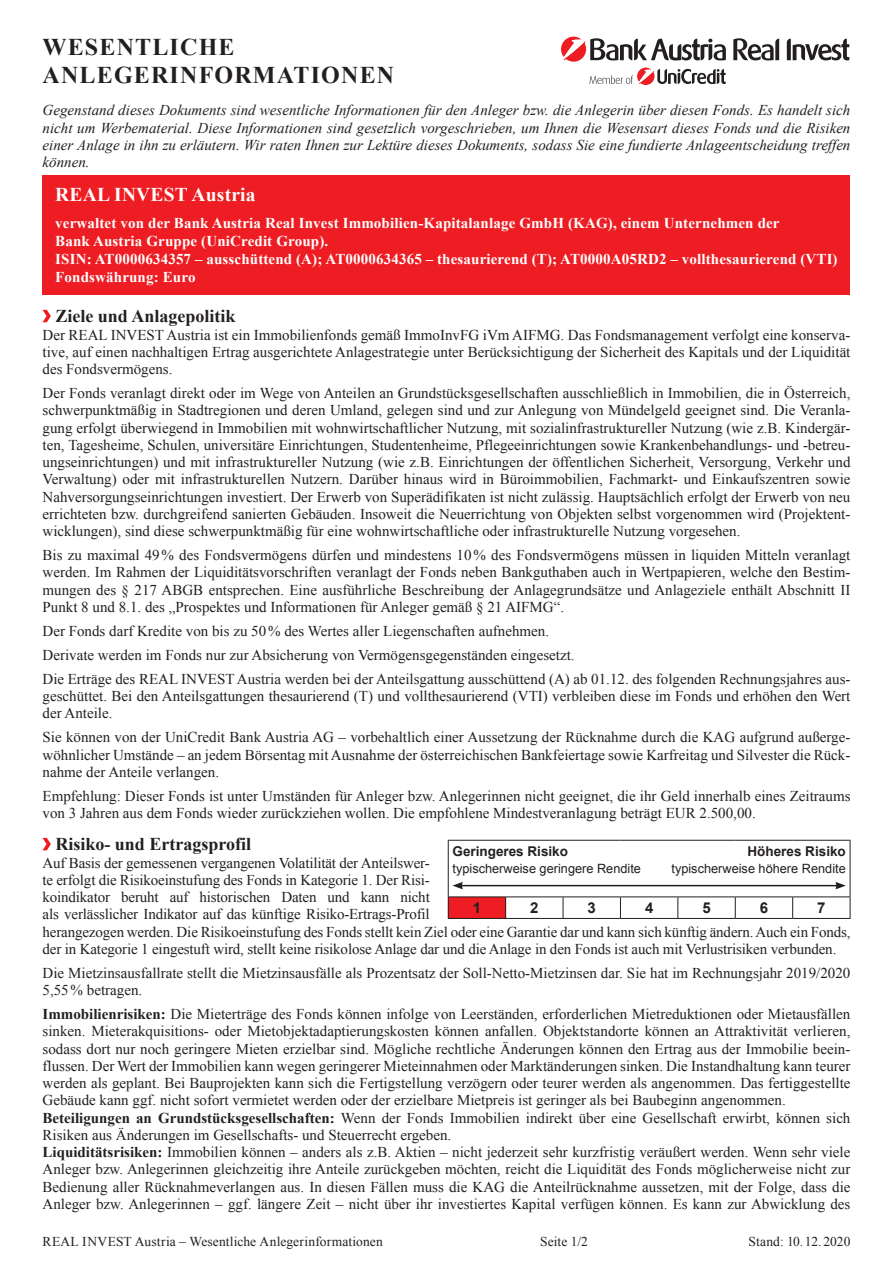
<style>
.page{position:relative;width:893px;height:1263px;background:#fff}
.page>*{position:absolute;margin:0;border:0;box-sizing:border-box;transform-origin:0 0}
.t1{font:700 24px/28.5px "Times New Roman";letter-spacing:.05em;color:#231f20}
.t2{font:700 19.5px "Times New Roman";letter-spacing:.01em;color:#fff}
.t3{font:700 18px "Times New Roman";color:#231f20}
.t4{font:15px/17.2px "Times New Roman";color:#231f20}
.t5{font:italic 15px/17.2px "Times New Roman";color:#231f20;text-align:justify}
.t6{font:700 15px/18px "Times New Roman";letter-spacing:.01em;color:#fff}
.t7{font:700 15px "Arial";color:#231f20}
.t8{font:13.5px "Times New Roman";letter-spacing:.005em;color:#231f20}
.t9{font:700 13.5px "Arial";color:#231f20}
.t10{font:12.75px "Arial";color:#231f20}
.s1{font-weight:700}
</style>
<div class="page">
<svg style="left:43px;top:310px;width:8px;height:12px"></svg>
<svg style="left:43px;top:838px;width:8px;height:12px"></svg>
<div style="left:43px;top:175px;width:807px;height:120px;background:#ee1d23"></div>
<div style="left:448px;top:897px;width:58px;height:21px;background:#ee1d23"></div>
<hr style="left:448px;top:840px;width:58px;height:1px;background:#231f20">
<hr style="left:448px;top:841px;width:1px;height:55px;background:#231f20">
<hr style="left:506px;top:840px;width:57px;height:1px;background:#231f20">
<hr style="left:563px;top:840px;width:57px;height:1px;background:#231f20">
<hr style="left:620px;top:840px;width:58px;height:1px;background:#231f20">
<hr style="left:678px;top:840px;width:57px;height:1px;background:#231f20">
<hr style="left:735px;top:840px;width:58px;height:1px;background:#231f20">
<hr style="left:793px;top:840px;width:57px;height:1px;background:#231f20">
<hr style="left:850px;top:841px;width:1px;height:55px;background:#231f20">
<hr style="left:448px;top:896px;width:58px;height:1px;background:#231f20">
<svg style="left:448px;top:897px;width:1px;height:21px"></svg>
<hr style="left:506px;top:896px;width:57px;height:1px;background:#231f20">
<svg style="left:505px;top:897px;width:1px;height:21px"></svg>
<hr style="left:563px;top:896px;width:57px;height:1px;background:#231f20">
<svg style="left:563px;top:897px;width:1px;height:21px"></svg>
<hr style="left:620px;top:896px;width:58px;height:1px;background:#231f20">
<svg style="left:620px;top:897px;width:1px;height:21px"></svg>
<hr style="left:678px;top:896px;width:57px;height:1px;background:#231f20">
<svg style="left:677px;top:897px;width:1px;height:21px"></svg>
<hr style="left:735px;top:896px;width:58px;height:1px;background:#231f20">
<svg style="left:735px;top:897px;width:1px;height:21px"></svg>
<hr style="left:793px;top:896px;width:57px;height:1px;background:#231f20">
<svg style="left:792px;top:897px;width:1px;height:21px"></svg>
<svg style="left:850px;top:897px;width:1px;height:21px"></svg>
<hr style="left:448px;top:918px;width:58px;height:1px;background:#231f20">
<hr style="left:506px;top:918px;width:57px;height:1px;background:#231f20">
<hr style="left:563px;top:918px;width:57px;height:1px;background:#231f20">
<hr style="left:620px;top:918px;width:58px;height:1px;background:#231f20">
<hr style="left:678px;top:918px;width:57px;height:1px;background:#231f20">
<hr style="left:735px;top:918px;width:58px;height:1px;background:#231f20">
<hr style="left:793px;top:918px;width:57px;height:1px;background:#231f20">
<hr style="left:461px;top:885px;width:377px;height:1px;background:#231f20">
<svg style="left:452px;top:882px;width:11px;height:7px"></svg>
<svg style="left:835px;top:882px;width:11px;height:7px"></svg>
<svg style="left:733px;top:38px;width:46px;height:22px"></svg>
<svg style="left:787px;top:39px;width:62px;height:21px"></svg>
<svg style="left:561px;top:37px;width:165px;height:25px"></svg>
<svg style="left:589px;top:68px;width:137px;height:17px"></svg>
<h1 class="t1" style="left:43px;top:32px;width:353px">WESENTLICHE<br>ANLEGERINFORMATIONEN</h1>
<p class="t5" style="left:43px;top:101px;width:809px">Gegenstand dieses Dokuments sind wesentliche Informationen für den Anleger bzw. die Anlegerin über diesen Fonds. Es handelt sich nicht um Werbematerial. Diese Informationen sind gesetzlich vorgeschrieben, um Ihnen die Wesensart dieses Fonds und die Risiken einer Anlage in ihn zu erläutern. Wir raten Ihnen zur Lektüre dieses Dokuments, sodass Sie eine fundierte Anlageentscheidung treffen können.</p>
<h2 class="t2" style="left:55px;top:181px;width:202px">REAL INVEST Austria</h2>
<p class="t6" style="left:55px;top:214px;width:784px">verwaltet von der Bank Austria Real Invest Immobilien-Kapitalanlage GmbH (KAG), einem Unternehmen der<br>Bank Austria Gruppe (UniCredit Group).<br>ISIN: AT0000634357 – ausschüttend (A); AT0000634365 – thesaurierend (T); AT0000A05RD2 – vollthesaurierend (VTI)<br>Fondswährung: Euro</p>
<p class="t3" style="left:55px;top:304px;width:182px">Ziele und Anlagepolitik</p>
<p class="t4" style="left:43px;top:326px;width:809px;text-align:justify">Der REAL INVEST Austria ist ein Immobilienfonds gemäß ImmoInvFG iVm AIFMG. Das Fondsmanagement verfolgt eine konserva&shy;tive, auf einen nachhaltigen Ertrag ausgerichtete Anlagestrategie unter Berücksichtigung der Sicherheit des Kapitals und der Liquidität des Fondsvermögens.</p>
<p class="t4" style="left:43px;top:384px;width:809px;text-align:justify">Der Fonds veranlagt direkt oder im Wege von Anteilen an Grundstücksgesellschaften ausschließlich in Immobilien, die in Österreich, schwerpunktmäßig in Stadtregionen und deren Umland, gelegen sind und zur Anlegung von Mündelgeld geeignet sind. Die Veranla&shy;gung erfolgt überwiegend in Immobilien mit wohnwirtschaftlicher Nutzung, mit sozialinfrastruktureller Nutzung (wie z.B. Kindergär&shy;ten, Tagesheime, Schulen, universitäre Einrichtungen, Studentenheime, Pflegeeinrichtungen sowie Krankenbehandlungs- und -betreu&shy;ungseinrichtungen) und mit infrastruktureller Nutzung (wie z.B. Einrichtungen der öffentlichen Sicherheit, Versorgung, Verkehr und Verwaltung) oder mit infrastrukturellen Nutzern. Darüber hinaus wird in Büroimmobilien, Fachmarkt- und Einkaufszentren sowie Nahversorgungseinrichtungen investiert. Der Erwerb von Superädifikaten ist nicht zulässig. Hauptsächlich erfolgt der Erwerb von neu errichteten bzw. durchgreifend sanierten Gebäuden. Insoweit die Neuerrichtung von Objekten selbst vorgenommen wird (Projektent&shy;wicklungen), sind diese schwerpunktmäßig für eine wohnwirtschaftliche oder infrastrukturelle Nutzung vorgesehen.</p>
<p class="t4" style="left:43px;top:546px;width:809px;text-align:justify">Bis zu maximal 49% des Fondsvermögens dürfen und mindestens 10% des Fondsvermögens müssen in liquiden Mitteln veranlagt werden. Im Rahmen der Liquiditätsvorschriften veranlagt der Fonds neben Bankguthaben auch in Wertpapieren, welche den Bestim&shy;mungen des § 217 ABGB entsprechen. Eine ausführliche Beschreibung der Anlagegrundsätze und Anlageziele enthält Abschnitt II Punkt 8 und 8.1. des „Prospektes und Informationen für Anleger gemäß § 21 AIFMG“.</p>
<p class="t4" style="left:43px;top:619px;width:809px;line-height:24px">Der Fonds darf Kredite von bis zu 50% des Wertes aller Liegenschaften aufnehmen.<br>Derivate werden im Fonds nur zur Absicherung von Vermögensgegenständen eingesetzt.<br>Die Erträge des REAL INVEST Austria werden bei der Anteilsgattung ausschüttend (A) ab 01.12. des folgenden Rechnungsjahres aus-</p>
<p class="t4" style="left:43px;top:687px;width:809px">geschüttet. Bei den Anteilsgattungen thesaurierend (T) und vollthesaurierend (VTI) verbleiben diese im Fonds und erhöhen den Wert der Anteile.</p>
<p class="t4" style="left:43px;top:728px;width:809px;text-align:justify">Sie können von der UniCredit Bank Austria AG – vorbehaltlich einer Aussetzung der Rücknahme durch die KAG aufgrund außerge&shy;wöhnlicher Umstände – an jedem Börsentag mit Ausnahme der österreichischen Bankfeiertage sowie Karfreitag und Silvester die Rück&shy;nahme der Anteile verlangen.</p>
<p class="t4" style="left:43px;top:787px;width:809px">Empfehlung: Dieser Fonds ist unter Umständen für Anleger bzw. Anlegerinnen nicht geeignet, die ihr Geld innerhalb eines Zeitraums von 3 Jahren aus dem Fonds wieder zurückziehen wollen. Die empfohlene Mindestveranlagung beträgt EUR 2.500,00.</p>
<p class="t3" style="left:55px;top:832px;width:197px">Risiko- und Ertragsprofil</p>
<p class="t4" style="left:43px;top:854px;width:809px">Auf Basis der gemessenen vergangenen Volatilität der Anteilswer-<br>te erfolgt die Risikoeinstufung des Fonds in Kategorie 1. Der Risi-<br>koindikator beruht auf historischen Daten und kann nicht<br>als verlässlicher Indikator auf das künftige Risiko-Ertrags-Profil<br>herangezogen werden. Die Risikoeinstufung des Fonds stellt kein Ziel oder eine Garantie dar und kann sich künftig ändern. Auch ein Fonds, der in Kategorie 1 eingestuft wird, stellt keine risikolose Anlage dar und die Anlage in den Fonds ist auch mit Verlustrisiken verbunden.</p>
<p class="t4" style="left:43px;top:964px;width:809px">Die Mietzinsausfallrate stellt die Mietzinsausfälle als Prozentsatz der Soll-Netto-Mietzinsen dar. Sie hat im Rechnungsjahr 2019/2020<br>5,55% betragen.</p>
<p class="t4" style="left:43px;top:1005px;width:809px"><span class="s1">Immobilienrisiken:</span> Die Mieterträge des Fonds können infolge von Leerständen, erforderlichen Mietreduktionen oder Mietausfällen sinken. Mieterakquisitions- oder Mietobjektadaptierungskosten können anfallen. Objektstandorte können an Attraktivität verlieren, sodass dort nur noch geringere Mieten erzielbar sind. Mögliche rechtliche Änderungen können den Ertrag aus der Immobilie beein&shy;flussen. Der Wert der Immobilien kann wegen geringerer Mieteinnahmen oder Marktänderungen sinken. Die Instandhaltung kann teurer werden als geplant. Bei Bauprojekten kann sich die Fertigstellung verzögern oder teurer werden als angenommen. Das fertiggestellte Gebäude kann ggf. nicht sofort vermietet werden oder der erzielbare Mietpreis ist geringer als bei Baubeginn angenommen.<br><span class="s1">Beteiligungen an Grundstücksgesellschaften:</span> Wenn der Fonds Immobilien indirekt über eine Gesellschaft erwirbt, können sich Risiken aus Änderungen im Gesellschafts- und Steuerrecht ergeben.<br><span class="s1">Liquiditätsrisiken:</span> Immobilien können – anders als z.B. Aktien – nicht jederzeit sehr kurzfristig veräußert werden. Wenn sehr viele Anleger bzw. Anlegerinnen gleichzeitig ihre Anteile zurückgeben möchten, reicht die Liquidität des Fonds möglicherweise nicht zur Bedienung aller Rücknahmeverlangen aus. In diesen Fällen muss die KAG die Anteilrücknahme aussetzen, mit der Folge, dass die Anleger bzw. Anlegerinnen – ggf. längere Zeit – nicht über ihr investiertes Kapital verfügen können. Es kann zur Abwicklung des</p>
<p class="t9" style="left:452px;top:843px;width:117px">Geringeres Risiko</p>
<p class="t9" style="left:747px;top:843px;width:100px">Höheres Risiko</p>
<p class="t10" style="left:452px;top:860px;width:190px">typischerweise geringere Rendite</p>
<p class="t10" style="left:671px;top:860px;width:176px">typischerweise höhere Rendite</p>
<p class="t7" style="left:473px;top:898px;width:10px">1</p>
<p class="t7" style="left:530px;top:898px;width:10px">2</p>
<p class="t7" style="left:588px;top:898px;width:10px">3</p>
<p class="t7" style="left:645px;top:898px;width:10px">4</p>
<p class="t7" style="left:702px;top:898px;width:10px">5</p>
<p class="t7" style="left:760px;top:898px;width:10px">6</p>
<p class="t7" style="left:817px;top:898px;width:10px">7</p>
<p class="t8" style="left:43px;top:1232px;width:342px">REAL INVEST Austria – Wesentliche Anlegerinformationen</p>
<p class="t8" style="left:540px;top:1232px;width:49px">Seite 1/2</p>
<p class="t8" style="left:749px;top:1232px;width:103px">Stand: 10. 12. 2020</p>
</div>
